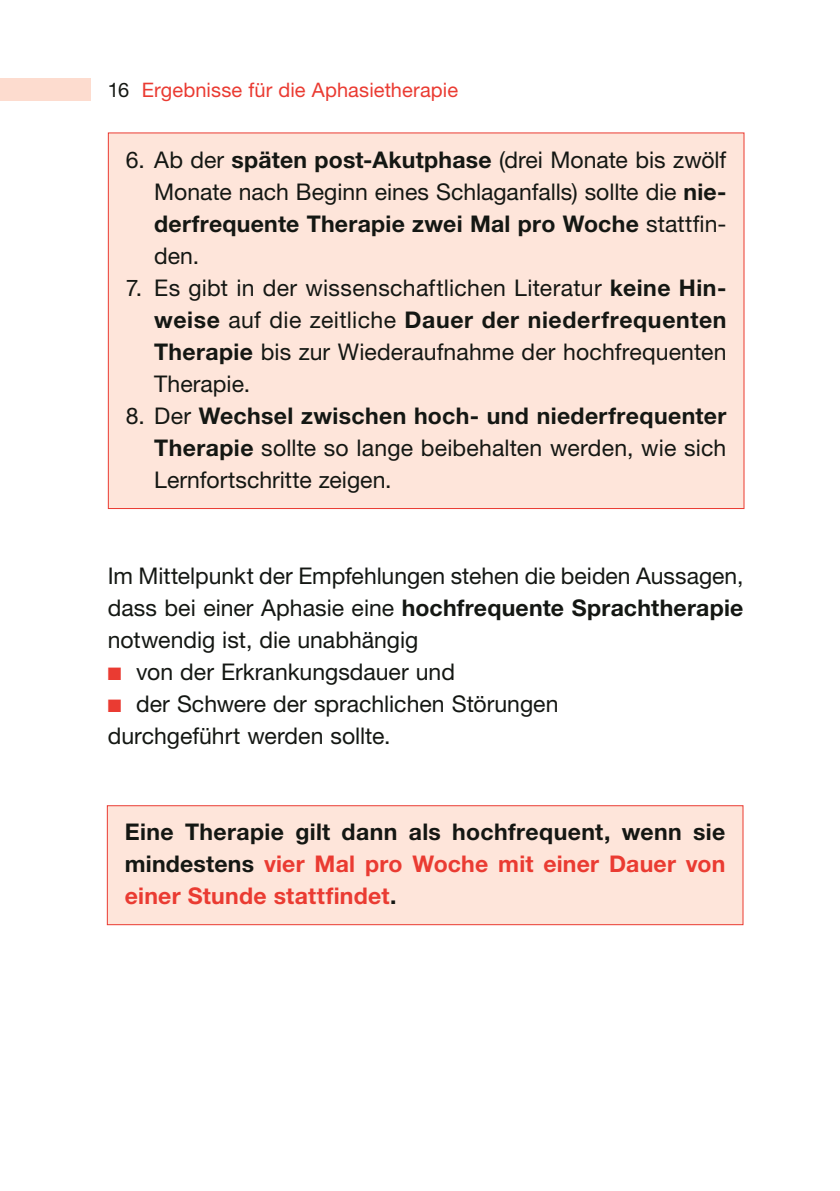
<style>
.page{position:relative;width:840px;height:1191px;background:#fff}
.page>*{position:absolute;margin:0;border:0;box-sizing:border-box;transform-origin:0 0}
.t1{font:23px/32px "Helvetica Neue LT Std";color:#141713;text-align:justify}
.t2{font:700 23px/32px "Helvetica Neue LT Std";letter-spacing:.01em;color:#141713;text-align:justify}
.t3{font:20px "Helvetica Neue LT Std";letter-spacing:.005em;color:#ea3b32}
.s1{color:#141713}
.s2{font-weight:700}
.s3{color:#ea3b32}
</style>
<div class="page">
<div style="left:0;top:78px;width:91px;height:23px;background:#fddccf"></div>
<div style="left:108px;top:133px;width:635px;height:375px;background:#fee5da"></div>
<div style="left:107px;top:805px;width:635px;height:119px;background:#fee5da"></div>
<div style="left:107px;top:805px;width:636px;height:120px;border:1px solid #ea3b32"></div>
<p class="t3" style="left:108px;top:77px;width:351px"><span class="s1">16</span> Ergebnisse für die Aphasietherapie</p>
<p class="t1" style="left:154px;top:144px;width:573px;text-indent:-28px">6. Ab der <span class="s2">späten post-Akutphase</span> (drei Monate bis zwölf Monate nach Beginn eines Schlaganfalls) sollte die <span class="s2">nie&shy;derfrequente Therapie zwei Mal pro Woche</span> stattfin&shy;den.</p>
<p class="t1" style="left:154px;top:271px;width:573px;text-indent:-28px">7. Es gibt in der wissenschaftlichen Literatur <span class="s2">keine Hin&shy;weise</span> auf die zeitliche <span class="s2">Dauer der niederfrequenten Therapie</span> bis zur Wiederaufnahme der hochfrequenten Therapie.</p>
<p class="t1" style="left:154px;top:399px;width:573px;text-indent:-28px">8. Der <span class="s2">Wechsel zwischen hoch- und niederfrequenter Therapie</span> sollte so lange beibehalten werden, wie sich Lernfortschritte zeigen.</p>
<p class="t1" style="left:108px;top:560px;width:636px">Im Mittelpunkt der Empfehlungen stehen die beiden Aussagen, dass bei einer Aphasie eine <span class="s2">hochfrequente Sprachtherapie </span>notwendig ist, die unabhängig</p>
<p class="t1" style="left:108px;top:656px;width:348px"><span class="s3">■</span> von der Erkrankungsdauer und</p>
<p class="t1" style="left:108px;top:688px;width:452px"><span class="s3">■</span> der Schwere der sprachlichen Störungen durchgeführt werden sollte.</p>
<p class="t2" style="left:125px;top:815px;width:601px">Eine Therapie gilt dann als hochfrequent, wenn sie mindestens <span class="s3">vier Mal pro Woche mit einer Dauer von einer Stunde stattfindet</span>.</p>
</div>
